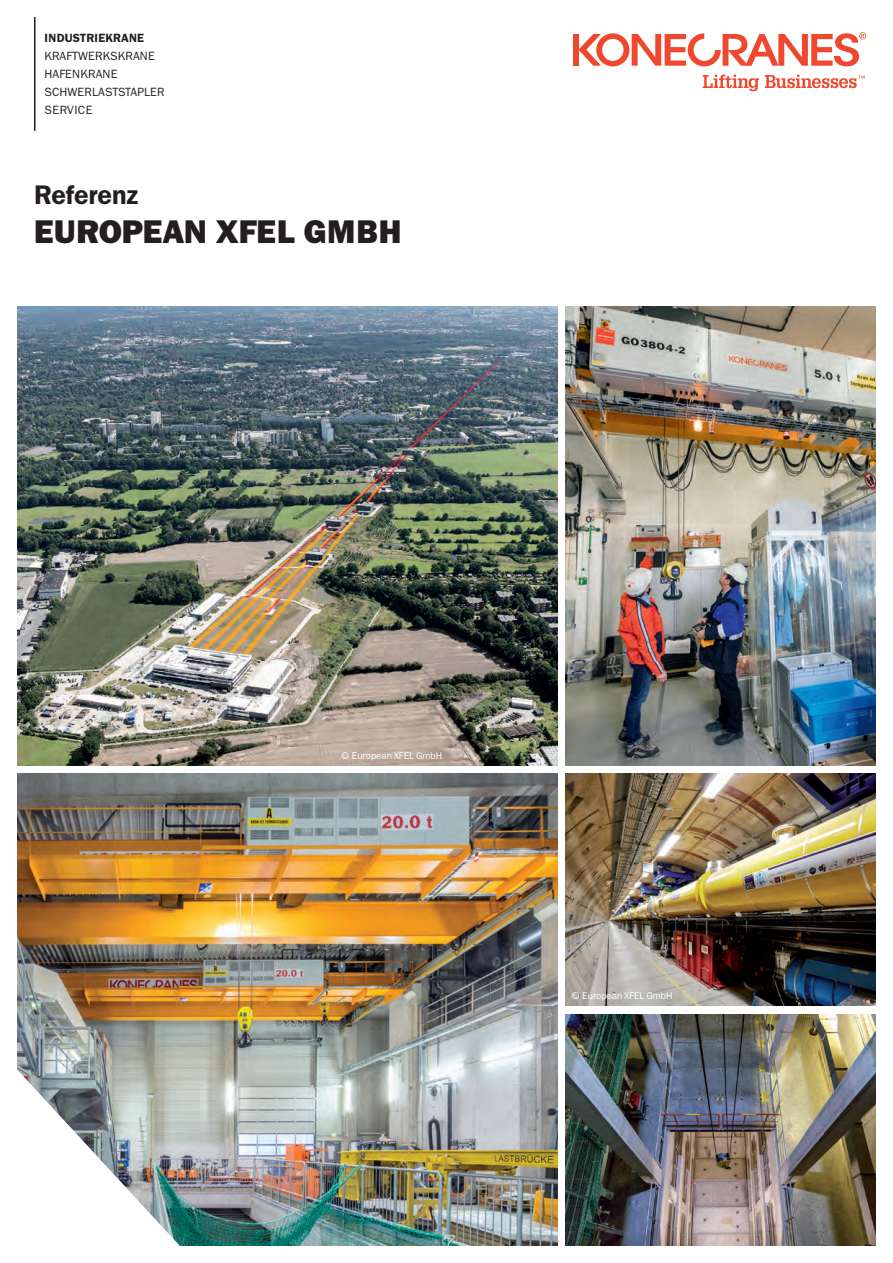
<style>
.page{position:relative;width:893px;height:1263px;background:#fff}
.page>*{position:absolute;margin:0;border:0;box-sizing:border-box;transform-origin:0 0}
.Headline__22_26{font:33px "ITC Franklin Gothic Std Hvy";color:#231f20}
.Headline__22_26-2{font:600 27px "ITC Franklin Gothic Std";letter-spacing:-.005em;color:#231f20}
.t1{font:12px "ITC Franklin Gothic Std";letter-spacing:.01em;color:#231f20}
.t2{font:600 12px "ITC Franklin Gothic Std";letter-spacing:.015em;color:#231f20}
.t3{font:12px "ITC Franklin Gothic Std";letter-spacing:.03em;color:#231f20}
.Body_copy__9_11{font:9.75px "ITC Franklin Gothic Std";color:#fff}
</style>
<div class="page">
<img style="left:17px;top:774px;width:540px;height:472px">
<img style="left:566px;top:306px;width:310px;height:459px">
<img style="left:566px;top:1014px;width:310px;height:232px">
<img style="left:17px;top:1051px;width:179px;height:195px">
<img style="left:17px;top:306px;width:540px;height:459px">
<img style="left:566px;top:774px;width:310px;height:232px">
<hr style="left:34px;top:17px;width:2px;height:114px;background:#231f20">
<div style="left:573px;top:34px;width:6px;height:32px;background:#ef482f"></div>
<svg style="left:579px;top:32px;width:287px;height:34px"></svg>
<svg style="left:703px;top:74px;width:56px;height:17px"></svg>
<svg style="left:765px;top:75px;width:100px;height:13px"></svg>
<p class="t2" style="left:45px;top:31px;width:101px">INDUSTRIEKRANE</p>
<p class="t1" style="left:45px;top:49px;width:112px">KRAFTWERKSKRANE</p>
<p class="t1" style="left:45px;top:67px;width:74px">HAFENKRANE</p>
<p class="t1" style="left:45px;top:85px;width:121px">SCHWERLASTSTAPLER</p>
<p class="t3" style="left:45px;top:103px;width:49px">SERVICE</p>
<p class="Headline__22_26-2" style="left:34px;top:178px;width:106px">Referenz</p>
<p class="Headline__22_26" style="left:34px;top:212px;width:369px">EUROPEAN XFEL GMBH</p>
<p class="Body_copy__9_11" style="left:342px;top:750px;width:102px">© European XFEL GmbH</p>
<p class="Body_copy__9_11" style="left:572px;top:990px;width:102px">© European XFEL GmbH</p>
</div>
